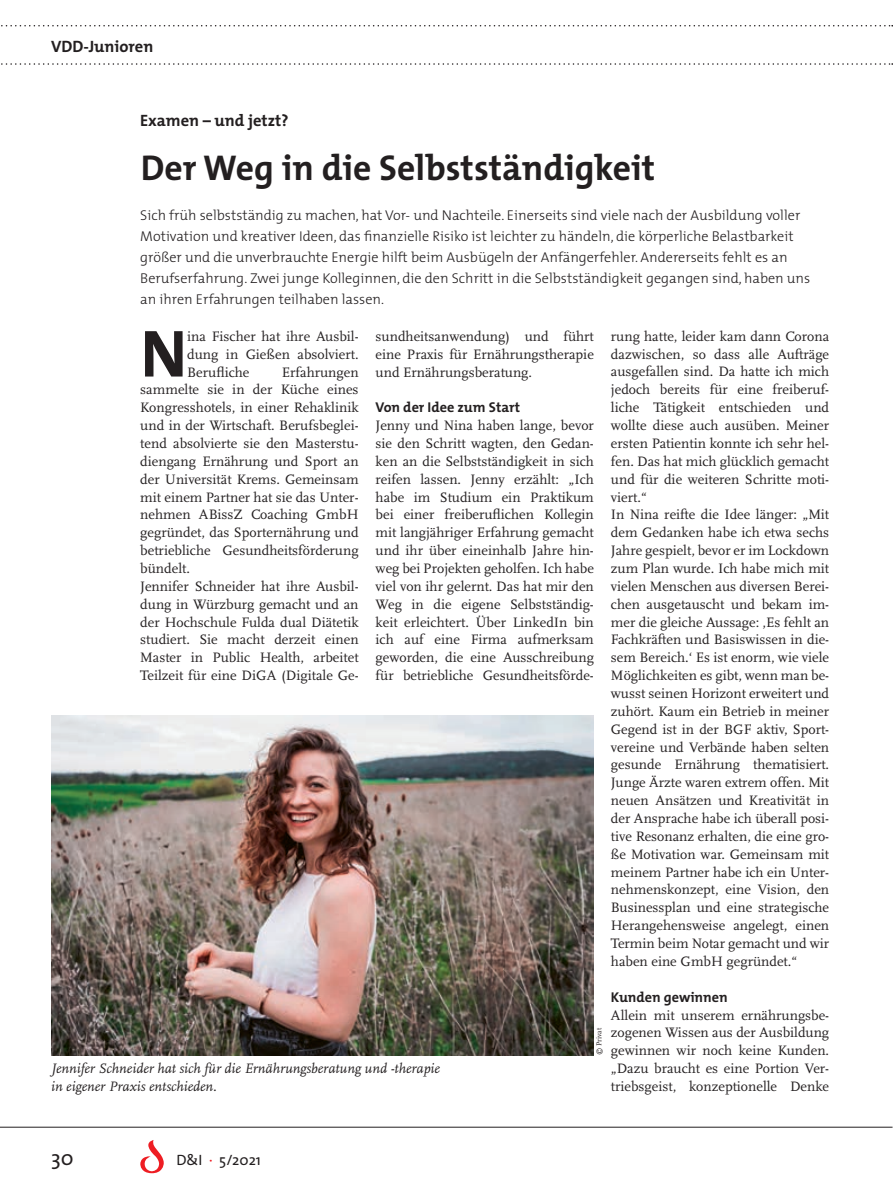
<style>
.page{position:relative;width:893px;height:1191px;background:#fff}
.page>*{position:absolute;margin:0;border:0;box-sizing:border-box;transform-origin:0 0}
.t1{font:700 67.2px "The Mix";color:#231f20}
.t2{font:700 36px "The Mix";color:#231f20}
.t3{font:21px "The Mix";color:#231f20}
.t4{font:700 16.5px "The Mix";color:#231f20}
.t5{font:15px "The Mix";color:#231f20}
.t6{font:14.25px/17.9px "Scala";color:#231f20;text-align:justify}
.t7{font:300 14.25px/21px "The Mix";color:#231f20}
.t8{font:italic 14.25px/17.9px "Scala";color:#231f20}
.t9{font:700 14.25px "The Mix";color:#231f20}
.t10{font:7.5px "Scala";color:#231f20}
.s1{color:#ee1d23}
</style>
<div class="page">
<img style="left:51px;top:716px;width:543px;height:339px">
<svg style="left:1px;top:25px;width:892px;height:1px"></svg>
<svg style="left:1px;top:63px;width:892px;height:2px"></svg>
<hr style="left:0;top:1126px;width:892px;height:1px;background:#231f20">
<svg style="left:140px;top:1140px;width:24px;height:33px"></svg>
<p class="t4" style="left:51px;top:32px;width:104px">VDD-Junioren</p>
<p class="t4" style="left:140px;top:107px;width:150px">Examen – und jetzt?</p>
<h2 class="t2" style="left:141px;top:138px;width:516px">Der Weg in die Selbstständigkeit</h2>
<p class="t7" style="left:140px;top:204px;width:671px">Sich früh selbstständig zu machen, hat Vor- und Nachteile. Einerseits sind viele nach der Ausbildung voller Motivation und kreativer Ideen, das finanzielle Risiko ist leichter zu händeln, die körperliche Belastbarkeit größer und die unverbrauchte Energie hilft beim Ausbügeln der Anfängerfehler. Andererseits fehlt es an Berufserfahrung. Zwei junge Kolleginnen, die den Schritt in die Selbstständigkeit gegangen sind, haben uns an ihren Erfahrungen teilhaben lassen.</p>
<p class="t6" style="left:376px;top:327px;width:220px">sundheitsanwendung) und führt eine Praxis für Ernährungstherapie und Ernährungsberatung.</p>
<p class="t9" style="left:376px;top:395px;width:146px">Von der Idee zum Start</p>
<p class="t6" style="left:376px;top:417px;width:220px">Jenny und Nina haben lange, bevor sie den Schritt wagten, den Gedan&shy;ken an die Selbstständigkeit in sich reifen lassen. Jenny erzählt: „Ich habe im Studium ein Praktikum bei einer freiberuflichen Kollegin mit langjähriger Erfahrung gemacht und ihr über eineinhalb Jahre hin&shy;weg bei Projekten geholfen. Ich habe viel von ihr gelernt. Das hat mir den Weg in die eigene Selbstständig&shy;keit erleichtert. Über LinkedIn bin ich auf eine Firma aufmerksam geworden, die eine Ausschreibung für betriebliche Gesundheitsförde-</p>
<p class="t6" style="left:611px;top:327px;width:220px;text-align:left">rung hatte, leider kam dann Corona dazwischen, so dass alle Aufträge ausgefallen sind. Da hatte ich mich jedoch bereits für eine freiberuf&shy;liche Tätigkeit entschieden und wollte diese auch ausüben. Meiner ersten Patientin konnte ich sehr hel&shy;fen. Das hat mich glücklich gemacht und für die weiteren Schritte moti&shy;viert.“<br>In Nina reifte die Idee länger: „Mit dem Gedanken habe ich etwa sechs Jahre gespielt, bevor er im Lockdown zum Plan wurde. Ich habe mich mit vielen Menschen aus diversen Berei&shy;chen ausgetauscht und bekam im&shy;mer die gleiche Aussage: ‚Es fehlt an Fachkräften und Basiswissen in die&shy;sem Bereich.‘ Es ist enorm, wie viele Möglichkeiten es gibt, wenn man be&shy;wusst seinen Horizont erweitert und zuhört. Kaum ein Betrieb in meiner Gegend ist in der BGF aktiv, Sport&shy;vereine und Verbände haben selten gesunde Ernährung thematisiert.<br>Junge Ärzte waren extrem offen. Mit neuen Ansätzen und Kreativität in der Ansprache habe ich überall posi&shy;tive Resonanz erhalten, die eine gro&shy;ße Motivation war. Gemeinsam mit meinem Partner habe ich ein Unter&shy;nehmenskonzept, eine Vision, den Businessplan und eine strategische Herangehensweise angelegt, einen Termin beim Notar gemacht und wir haben eine GmbH gegründet.“</p>
<p class="t9" style="left:611px;top:985px;width:118px">Kunden gewinnen</p>
<p class="t6" style="left:611px;top:1006px;width:220px">Allein mit unserem ernährungsbe&shy;zogenen Wissen aus der Ausbildung gewinnen wir noch keine Kunden. „Dazu braucht es eine Portion Ver&shy;triebsgeist, konzeptionelle Denke</p>
<h1 class="t1" style="left:140px;top:297px;width:48px">N</h1>
<p class="t6" style="left:187px;top:327px;width:173px">ina Fischer hat ihre Ausbil&shy;dung in Gießen absolviert.<br>Berufliche</p>
<p class="t6" style="left:140px;top:363px;width:220px;text-align:left;text-indent:142px">Erfahrungen sammelte sie in der Küche eines<br>Kongresshotels, in einer Rehaklinik und in der Wirtschaft. Berufsbeglei&shy;tend absolvierte sie den Masterstu&shy;diengang Ernährung und Sport an der Universität Krems. Gemeinsam mit einem Partner hat sie das Unter&shy;nehmen ABissZ Coaching GmbH gegründet, das Sporternährung und betriebliche Gesundheitsförderung bündelt.<br>Jennifer Schneider hat ihre Ausbil&shy;dung in Würzburg gemacht und an der Hochschule Fulda dual Diätetik studiert. Sie macht derzeit einen<br>Master in Public Health, arbeitet<br>Teilzeit für eine DiGA (Digitale Ge-</p>
<p class="t10" style="left:595px;top:1055px;width:29px;rotate:-90deg">© Privat</p>
<p class="t8" style="left:51px;top:1060px;width:390px">Jennifer Schneider hat sich für die Ernährungsberatung und -therapie in eigener Praxis entschieden.</p>
<h3 class="t3" style="left:51px;top:1140px;width:24px">30</h3>
<p class="t5" style="left:176px;top:1147px;width:86px">D&amp;I <span class="s1">·</span> 5/2021</p>
</div>
